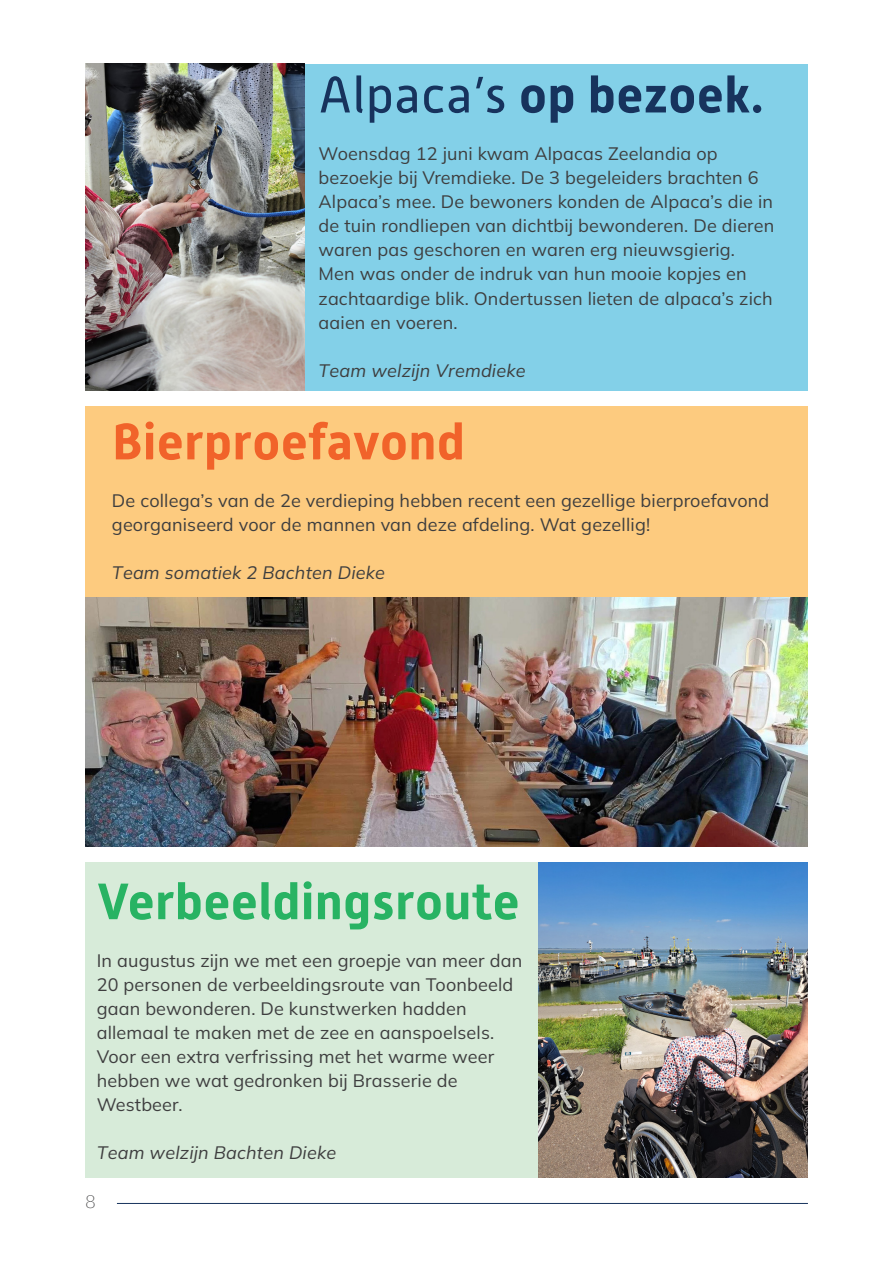
<style>
.page{position:relative;width:893px;height:1263px;background:#fff}
.page>*{position:absolute;margin:0;border:0;box-sizing:border-box;transform-origin:0 0}
.t1{font:700 51px "Alwyn New";letter-spacing:.01em;color:#17335d}
.t2{font:700 51px "Alwyn New";letter-spacing:.01em;color:#28b363}
.t3{font:700 51px "Alwyn New";letter-spacing:.01em;color:#f1632a}
.t4{font:200 18px/24px "Mulish";letter-spacing:.01em;color:#3e3e3f}
.t5{font:italic 200 18px "Mulish";letter-spacing:.01em;color:#3e3e3f}
.t6{font:200 18px "IBM Plex Serif";color:#3e3e3f}
.s1{font-weight:400}
</style>
<div class="page">
<hr style="left:117px;top:1203px;width:691px;height:1px;background:#17335d">
<div style="left:85px;top:862px;width:454px;height:316px;background:#d7ebd9"></div>
<div style="left:85px;top:406px;width:723px;height:238px;background:#fdcb7f"></div>
<div style="left:299px;top:64px;width:509px;height:326px;background:#83d0e8"></div>
<img style="left:86px;top:64px;width:218px;height:326px">
<img style="left:85px;top:597px;width:723px;height:249px">
<img style="left:539px;top:862px;width:269px;height:316px">
<p class="t1" style="left:319px;top:65px;width:446px"><span class="s1">Alpaca’s</span> op bezoek.</p>
<p class="t4" style="left:319px;top:142px;width:457px">Woensdag 12 juni kwam Alpacas Zeelandia op bezoekje bij Vremdieke. De 3 begeleiders brachten 6<br>Alpaca’s mee. De bewoners konden de Alpaca’s die in de tuin rondliepen van dichtbij bewonderen. De dieren waren pas geschoren en waren erg nieuwsgierig.<br>Men was onder de indruk van hun mooie kopjes en zachtaardige blik. Ondertussen lieten de alpaca’s zich aaien en voeren.</p>
<p class="t5" style="left:319px;top:358px;width:209px">Team welzijn Vremdieke</p>
<p class="t3" style="left:112px;top:412px;width:354px">Bierproefavond</p>
<p class="t4" style="left:112px;top:488px;width:659px">De collega’s van de 2e verdieping hebben recent een gezellige bierproefavond georganiseerd voor de mannen van deze afdeling. Wat gezellig!</p>
<p class="t5" style="left:112px;top:561px;width:275px">Team somatiek 2 Bachten Dieke</p>
<p class="t2" style="left:97px;top:872px;width:424px">Verbeeldingsroute</p>
<p class="t4" style="left:97px;top:948px;width:427px">In augustus zijn we met een groepje van meer dan 20 personen de verbeeldingsroute van Toonbeeld gaan bewonderen. De kunstwerken hadden allemaal te maken met de zee en aanspoelsels.<br>Voor een extra verfrissing met het warme weer hebben we wat gedronken bij Brasserie de Westbeer.</p>
<p class="t5" style="left:97px;top:1140px;width:241px">Team welzijn Bachten Dieke</p>
<p class="t6" style="left:85px;top:1188px;width:12px">8</p>
</div>
